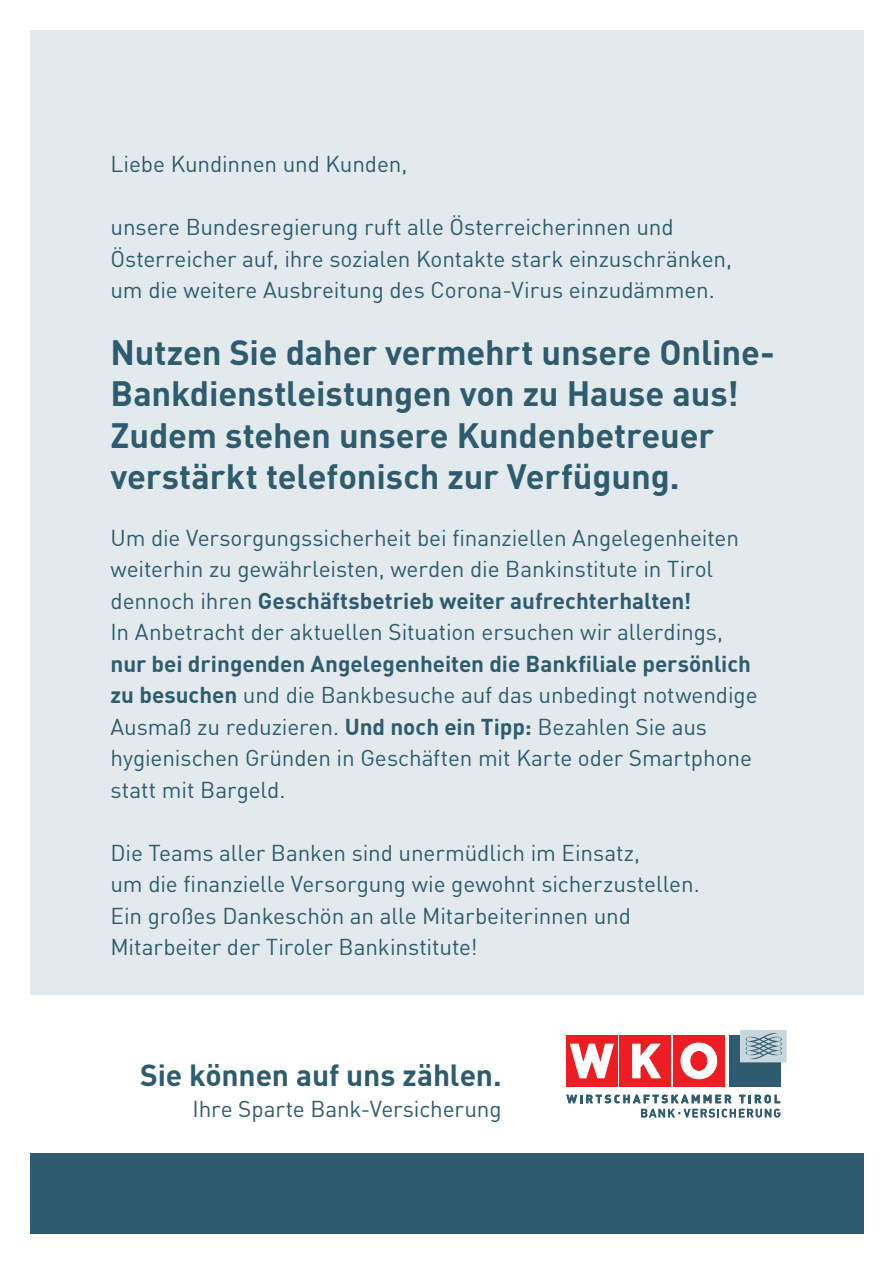
<style>
.page{position:relative;width:893px;height:1263px;background:#fff}
.page>*{position:absolute;margin:0;border:0;box-sizing:border-box;transform-origin:0 0}
.t1{font:700 34.5px/41.4px "DIN";letter-spacing:-.005em;color:#2e5c6e}
.t2{font:700 30px "DIN";letter-spacing:-.005em;color:#2e5c6e}
.t3{font:22.5px/31.5px "DIN";letter-spacing:-.005em;color:#2e5c6e}
.s1{font-weight:700}
</style>
<div class="page">
<div style="left:30px;top:30px;width:833px;height:1203px;background:#e3eaee"></div>
<div style="left:30px;top:1136px;width:833px;height:97px;background:#2e5c6e"></div>
<div style="left:0;top:995px;width:893px;height:157px;background:#fff"></div>
<div style="left:673px;top:1036px;width:51px;height:51px;background:#ee1d23"></div>
<div style="left:620px;top:1036px;width:51px;height:51px;background:#ee1d23"></div>
<svg style="left:632px;top:1044px;width:29px;height:34px"></svg>
<div style="left:566px;top:1036px;width:51px;height:51px;background:#ee1d23"></div>
<svg style="left:570px;top:1044px;width:44px;height:34px"></svg>
<div style="left:729px;top:1036px;width:51px;height:51px;background:#2e5b6e"></div>
<svg style="left:680px;top:1042px;width:37px;height:37px"></svg>
<div style="left:691px;top:1051px;width:16px;height:19px;background:#ee1d23;border-radius:50%"></div>
<div style="left:690px;top:1051px;width:17px;height:20px;border:1px solid #ee1d23;border-radius:50%"></div>
<div style="left:741px;top:1031px;width:44px;height:30px;background:#c8d6de"></div>
<div style="left:740px;top:1030px;width:47px;height:32px;border:2px solid #c8d6de"></div>
<svg style="left:746px;top:1033px;width:36px;height:26px"></svg>
<svg style="left:566px;top:1095px;width:166px;height:8px"></svg>
<svg style="left:739px;top:1095px;width:41px;height:8px"></svg>
<svg style="left:641px;top:1109px;width:139px;height:8px"></svg>
<p class="t3" style="left:111px;top:148px;width:298px">Liebe Kundinnen und Kunden,</p>
<p class="t3" style="left:111px;top:211px;width:623px">unsere Bundesregierung ruft alle Österreicherinnen und<br>Österreicher auf, ihre sozialen Kontakte stark einzuschränken, um die weitere Ausbreitung des Corona-Virus einzudämmen.</p>
<h1 class="t1" style="left:111px;top:330px;width:666px">Nutzen Sie daher vermehrt unsere Online-Bankdienstleistungen von zu Hause aus!<br>Zudem stehen unsere Kundenbetreuer verstärkt telefonisch zur Verfügung.</h1>
<p class="t3" style="left:111px;top:522px;width:630px">Um die Versorgungssicherheit bei finanziellen Angelegenheiten weiterhin zu gewährleisten, werden die Bankinstitute in Tirol dennoch ihren <span class="s1">Geschäftsbetrieb weiter aufrechterhalten!<br></span>In Anbetracht der aktuellen Situation ersuchen wir allerdings,</p>
<p class="t3" style="left:111px;top:648px;width:648px"><span class="s1">nur bei dringenden Angelegenheiten die Bankfiliale persönlich zu besuchen</span> und die Bankbesuche auf das unbedingt notwendige Ausmaß zu reduzieren. <span class="s1">Und noch ein Tipp:</span> Bezahlen Sie aus hygienischen Gründen in Geschäften mit Karte oder Smartphone statt mit Bargeld.</p>
<p class="t3" style="left:111px;top:837px;width:591px">Die Teams aller Banken sind unermüdlich im Einsatz,<br>um die finanzielle Versorgung wie gewohnt sicherzustellen.<br>Ein großes Dankeschön an alle Mitarbeiterinnen und Mitarbeiter der Tiroler Bankinstitute!</p>
<h2 class="t2" style="left:140px;top:1055px;width:363px">Sie können auf uns zählen.</h2>
<p class="t3" style="left:193px;top:1093px;width:311px">Ihre Sparte Bank-Versicherung</p>
</div>
